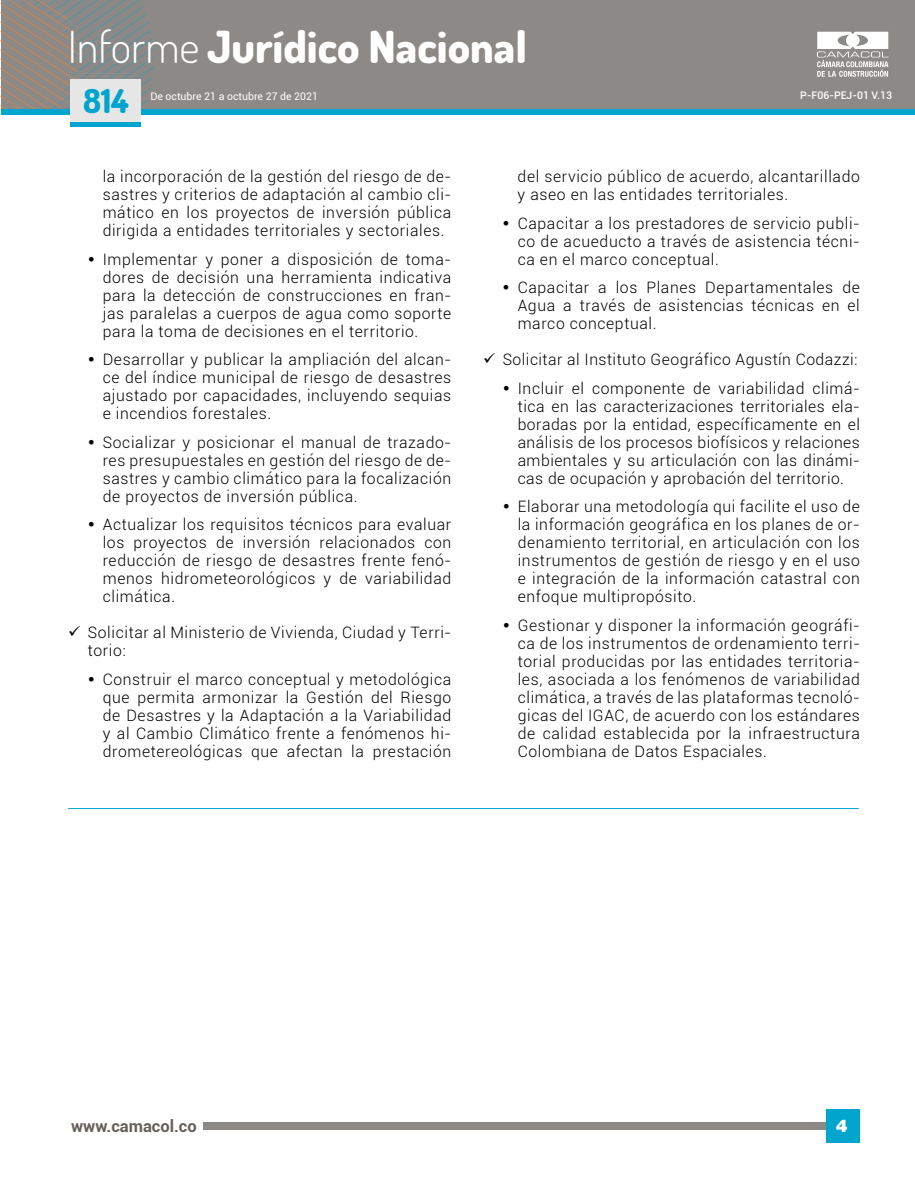
<style>
.page{position:relative;width:915px;height:1191px;background:#fff}
.page>*{position:absolute;margin:0;border:0;box-sizing:border-box;transform-origin:0 0}
.t1{font:800 44.25px "Dosis";color:#fff}
.t2{font:800 33px "Dosis";color:#00a5ce}
.t3{font:900 19.5px "Roboto";color:#fff}
.t4{font:900 19.5px "Helvetica";color:#fff}
.t5{font:700 16.5px "Roboto";color:#66605c}
.t6{font:300 15.75px/18px "Roboto";letter-spacing:.04em;color:#000;text-align:justify}
.t7{font:10.5px "Roboto";color:#fff}
.t8{font:500 10.5px "Roboto";color:#fff}
.s1{font-weight:300}
</style>
<div class="page">
<div style="left:203px;top:1122px;width:655px;height:7px;background:#8c8986"></div>
<div style="left:825px;top:1109px;width:33px;height:34px;background:#00a5ce"></div>
<div style="left:1px;top:0;width:913px;height:108px;background:#8c8986"></div>
<div style="left:1px;top:109px;width:913px;height:5px;background:#00a5ce"></div>
<svg style="left:1px;top:0;width:158px;height:109px"></svg>
<svg style="left:816px;top:32px;width:72px;height:45px"></svg>
<div style="left:70px;top:122px;width:70px;height:5px;background:#00a5ce"></div>
<div style="left:70px;top:79px;width:70px;height:43px;background:#e7e6e6"></div>
<hr style="left:68px;top:808px;width:790px;height:1px;background:#00a5ce">
<h1 class="t1" style="left:68px;top:18px;width:460px"><span class="s1">Informe</span> Jurídico Nacional</h1>
<h2 class="t2" style="left:83px;top:80px;width:47px">814</h2>
<p class="t7" style="left:150px;top:89px;width:169px">De octubre 21 a octubre 27 de 2021</p>
<p class="t8" style="left:800px;top:87px;width:93px">P-F06-PEJ-01 V.13</p>
<p class="t6" style="left:103px;top:167px;width:350px">la incorporación de la gestión del riesgo de de&shy;sastres y criterios de adaptación al cambio cli&shy;mático en los proyectos de inversión pública dirigida a entidades territoriales y sectoriales.</p>
<p class="t6" style="left:103px;top:249px;width:350px;text-indent:-15px">• Implementar y poner a disposición de toma&shy;dores de decisión una herramienta indicativa para la detección de construcciones en fran&shy;jas paralelas a cuerpos de agua como soporte para la toma de decisiones en el territorio.</p>
<p class="t6" style="left:103px;top:350px;width:350px;text-indent:-15px">• Desarrollar y publicar la ampliación del alcan&shy;ce del índice municipal de riesgo de desastres ajustado por capacidades, incluyendo sequias e incendios forestales.</p>
<p class="t6" style="left:103px;top:432px;width:350px;text-indent:-15px">• Socializar y posicionar el manual de trazado&shy;res presupuestales en gestión del riesgo de de&shy;sastres y cambio climático para la focalización de proyectos de inversión pública.</p>
<p class="t6" style="left:103px;top:515px;width:350px;text-indent:-15px">• Actualizar los requisitos técnicos para evaluar los proyectos de inversión relacionados con reducción de riesgo de desastres frente fenó&shy;menos hidrometeorológicos y de variabilidad climática.</p>
<p class="t6" style="left:88px;top:623px;width:365px;text-indent:-19px">✓ Solicitar al Ministerio de Vivienda, Ciudad y Terri&shy;torio:</p>
<p class="t6" style="left:103px;top:669px;width:350px;text-indent:-15px">• Construir el marco conceptual y metodológica que permita armonizar la Gestión del Riesgo de Desastres y la Adaptación a la Variabilidad y al Cambio Climático frente a fenómenos hi&shy;drometereológicas que afectan la prestación</p>
<p class="t6" style="left:517px;top:167px;width:343px">del servicio público de acuerdo, alcantarillado y aseo en las entidades territoriales.</p>
<p class="t6" style="left:517px;top:213px;width:343px;text-indent:-15px">• Capacitar a los prestadores de servicio publi&shy;co de acueducto a través de asistencia técni&shy;ca en el marco conceptual.</p>
<p class="t6" style="left:517px;top:278px;width:343px;text-indent:-15px">• Capacitar a los Planes Departamentales de Agua a través de asistencias técnicas en el marco conceptual.</p>
<p class="t6" style="left:483px;top:350px;width:376px">✓ Solicitar al Instituto Geográfico Agustín Codazzi:</p>
<p class="t6" style="left:517px;top:378px;width:343px;text-indent:-15px">• Incluir el componente de variabilidad climá&shy;tica en las caracterizaciones territoriales ela&shy;boradas por la entidad, específicamente en el análisis de los procesos biofísicos y relaciones ambientales y su articulación con las dinámi&shy;cas de ocupación y aprobación del territorio.</p>
<p class="t6" style="left:517px;top:497px;width:343px;text-indent:-15px">• Elaborar una metodología qui facilite el uso de la información geográfica en los planes de or&shy;denamiento territorial, en articulación con los instrumentos de gestión de riesgo y en el uso e integración de la información catastral con enfoque multipropósito.</p>
<p class="t6" style="left:517px;top:615px;width:343px;text-indent:-15px">• Gestionar y disponer la información geográfi&shy;ca de los instrumentos de ordenamiento terri&shy;torial producidas por las entidades territoria&shy;les, asociada a los fenómenos de variabilidad climática, a través de las plataformas tecnoló&shy;gicas del IGAC, de acuerdo con los estándares de calidad establecida por la infraestructura Colombiana de Datos Espaciales.</p>
<p class="t5" style="left:71px;top:1114px;width:127px">www.camacol.co</p>
<p class="t3" style="left:836px;top:1114px;width:13px">1</p>
<p class="t4" style="left:836px;top:1118px;width:13px">4</p>
</div>
